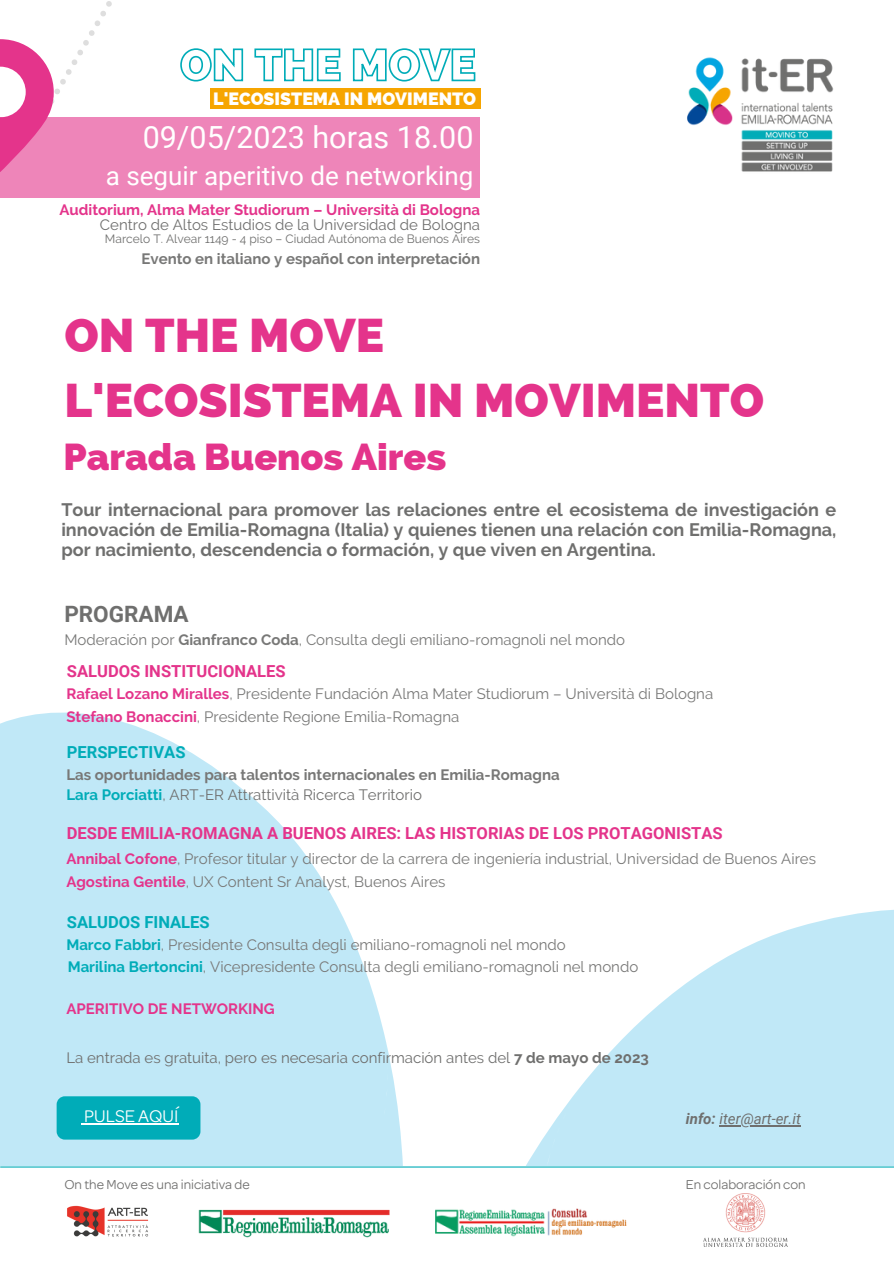
<style>
.page{position:relative;width:894px;height:1264px;background:#fff}
.page>*{position:absolute;margin:0;border:0;box-sizing:border-box;transform-origin:0 0}
.t1{font:800 47.4px "Raleway";color:#e4348b}
.t2{font:800 37.5px "Raleway";color:#e4348b}
.t3{font:30.45px "Roboto";color:#fff}
.t4{font:25.95px "Roboto";color:#fff}
.t5{font:700 22.5px "Roboto";color:#6f6f6e}
.t6{font:700 18px/20.2px "Raleway";color:#6f6f6e;text-align:justify}
.t7{font:18px "Omnes";color:#fff}
.t8{font:800 17.85px "Raleway";color:#fff}
.t9{font:700 16.5px "Roboto";color:#e4348b}
.t10{font:700 16.5px "Roboto";color:#00acb8}
.t11{font:15px "Raleway";color:#787877}
.t12{font:15px "Raleway";color:#6f6f6e}
.t13{font:700 15px "Raleway";color:#787877}
.t14{font:700 15px "Raleway";color:#e4348b}
.t15{font:italic 15px "Roboto";color:#6f6f6e}
.t16{font:13.8px "Omnes";color:#6f6f6e}
.t17{font:12px "Raleway";color:#6f6f6e}
.s1{font-weight:700}
.s2{font-weight:700;color:#e4348b}
.s3{font-weight:700;color:#00acb8}
</style>
<div class="page">
<svg style="left:0;top:712px;width:320px;height:454px;background:#c6eaf7"></svg>
<svg style="left:320px;top:876px;width:573px;height:290px"></svg>
<img style="left:67px;top:1205px;width:82px;height:32px">
<img style="left:435px;top:1208px;width:192px;height:29px">
<img style="left:687px;top:57px;width:147px;height:115px">
<div style="left:210px;top:88px;width:270px;height:20px;background:#f6a500"></div>
<svg style="left:180px;top:48px;width:296px;height:34px"></svg>
<div style="left:0;top:118px;width:479px;height:80px;background:#ee85b9"></div>
<svg style="left:0;top:1px;width:113px;height:171px"></svg>
<hr style="left:1px;top:1166px;width:892px;height:1px;background:#00acb8">
<div style="left:57px;top:1096px;width:143px;height:43px;background:#00acb8;border-radius:8px"></div>
<hr style="left:84px;top:1123px;width:54px;height:1px;background:#fff">
<hr style="left:138px;top:1123px;width:40px;height:1px;background:#fff">
<img style="left:199px;top:1209px;width:191px;height:29px">
<hr style="left:719px;top:1124px;width:21px;height:2px;background:#6f6f6e">
<hr style="left:740px;top:1124px;width:60px;height:2px;background:#6f6f6e">
<img style="left:703px;top:1193px;width:84px;height:53px">
<p class="t8" style="left:213px;top:88px;width:264px">L'ECOSISTEMA IN MOVIMENTO</p>
<p class="t3" style="left:143px;top:120px;width:332px">09/05/2023 horas 18.00</p>
<p class="t4" style="left:106px;top:161px;width:369px">a seguir aperitivo de networking</p>
<p class="t14" style="left:59px;top:201px;width:422px">Auditorium, Alma Mater Studiorum – Università di Bologna</p>
<p class="t12" style="left:100px;top:216px;width:381px">Centro de Altos Estudios de la Universidad de Bologna</p>
<p class="t17" style="left:105px;top:232px;width:376px">Marcelo T. Alvear 1149 - 4 piso – Ciudad Autónoma de Buenos Aires</p>
<p class="t13" style="left:141px;top:250px;width:340px">Evento en italiano y español con interpretación</p>
<p class="t1" style="left:64px;top:307px;width:321px">ON THE MOVE</p>
<p class="t1" style="left:64px;top:372px;width:701px">L'ECOSISTEMA IN MOVIMENTO</p>
<p class="t2" style="left:63px;top:435px;width:384px">Parada Buenos Aires</p>
<p class="t6" style="left:61px;top:499px;width:776px">Tour internacional para promover las relaciones entre el ecosistema de investigación e innovación de Emilia-Romagna (Italia) y quienes tienen una relación con Emilia-Romagna, por nacimiento, descendencia o formación, y que viven en Argentina.</p>
<p class="t5" style="left:64px;top:601px;width:126px">PROGRAMA</p>
<p class="t11" style="left:64px;top:630px;width:562px">Moderación por <span class="s1">Gianfranco Coda</span>, Consulta degli emiliano-romagnoli nel mondo</p>
<p class="t9" style="left:67px;top:662px;width:220px">SALUDOS INSTITUCIONALES</p>
<p class="t11" style="left:66px;top:685px;width:648px"><span class="s2">Rafael Lozano Miralles</span>, Presidente Fundación Alma Mater Studiorum – Università di Bologna</p>
<p class="t11" style="left:66px;top:708px;width:394px"><span class="s2">Stefano Bonaccini</span>, Presidente Regione Emilia-Romagna</p>
<p class="t10" style="left:67px;top:742px;width:120px">PERSPECTIVAS</p>
<p class="t13" style="left:66px;top:765px;width:494px">Las oportunidades para talentos internacionales en Emilia-Romagna</p>
<p class="t12" style="left:66px;top:786px;width:357px"><span class="s3">Lara Porciatti</span>, ART-ER Attrattività Ricerca Territorio</p>
<p class="t9" style="left:67px;top:824px;width:657px">DESDE EMILIA-ROMAGNA A BUENOS AIRES: LAS HISTORIAS DE LOS PROTAGONISTAS</p>
<p class="t11" style="left:66px;top:849px;width:751px"><span class="s2">Annibal Cofone</span>, Profesor titular y director de la carrera de ingeniería industrial, Universidad de Buenos Aires</p>
<p class="t11" style="left:66px;top:872px;width:380px"><span class="s2">Agostina Gentile</span>, UX Content Sr Analyst, Buenos Aires</p>
<p class="t10" style="left:67px;top:912px;width:144px">SALUDOS FINALES</p>
<p class="t11" style="left:66px;top:935px;width:501px"><span class="s3">Marco Fabbri</span>, Presidente Consulta degli emiliano-romagnoli nel mondo</p>
<p class="t11" style="left:68px;top:957px;width:572px"><span class="s3">Marilina Bertoncini</span>, Vicepresidente Consulta degli emiliano-romagnoli nel mondo</p>
<p class="t14" style="left:66px;top:1000px;width:210px">APERITIVO DE NETWORKING</p>
<p class="t12" style="left:66px;top:1048px;width:584px">La entrada es gratuita, pero es necesaria confirmación antes del <span class="s1">7 de mayo de 2023</span></p>
<p class="t7" style="left:84px;top:1110px;width:96px">PULSE AQUÍ</p>
<p class="t16" style="left:64px;top:1179px;width:187px">On the Move es una iniciativa de</p>
<p class="t15" style="left:685px;top:1109px;width:116px"><span class="s1">info:</span> iter@art-er.it</p>
<p class="t16" style="left:685px;top:1179px;width:121px">En colaboración con</p>
</div>
